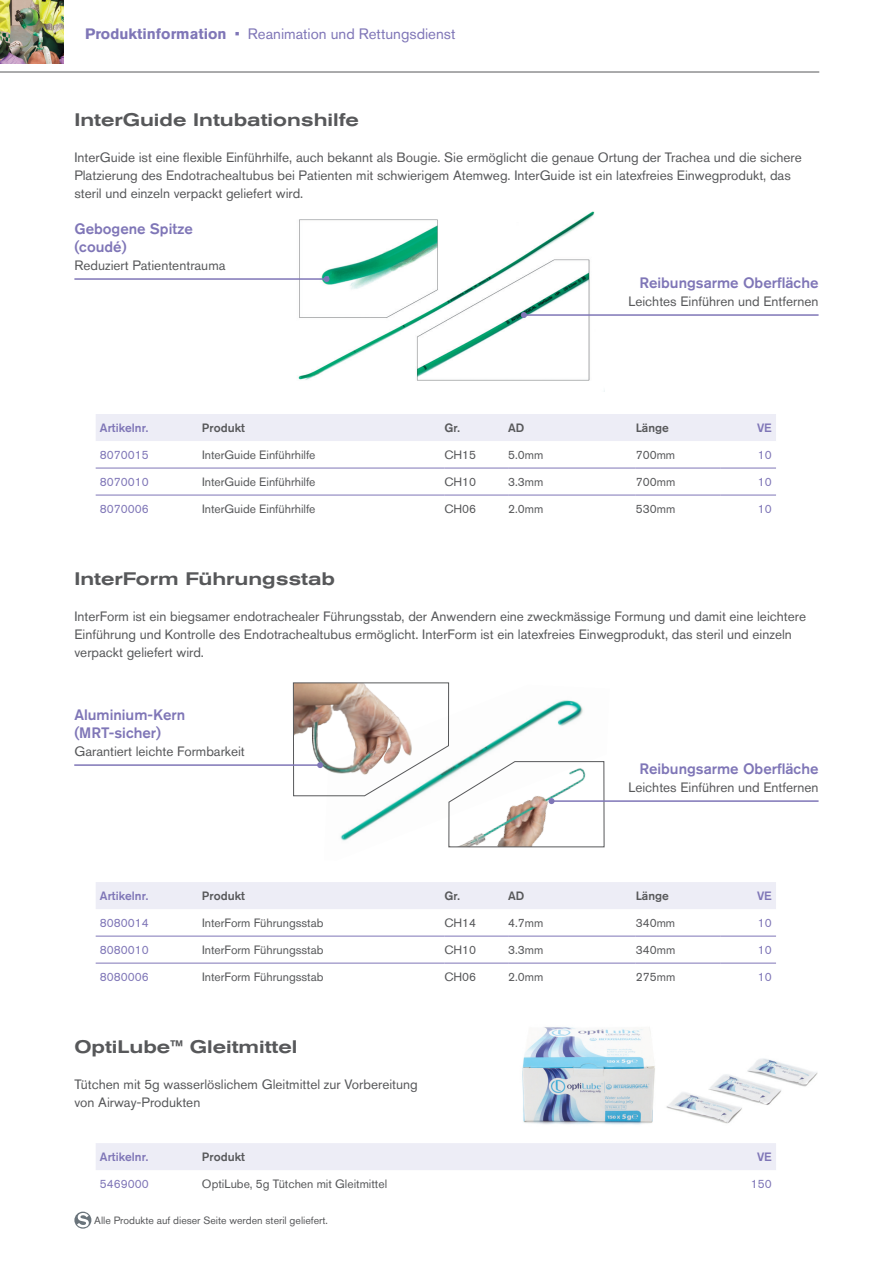
<style>
.page{position:relative;width:893px;height:1263px;background:#fff}
.page>*{position:absolute;margin:0;border:0;box-sizing:border-box;transform-origin:0 0}
.t1{font:500 expanded 18px "Akzidenz Grotesk BQ";color:#57585a}
.t2{font:500 15px/18px "Akzidenz Grotesk BQ";color:#7f76b7}
.t3{font:15px "Akzidenz Grotesk BQ";color:#7f76b7}
.t4{font:13.5px/18px "Akzidenz Grotesk BQ";color:#57585a}
.t5{font:12px "Akzidenz Grotesk BQ";color:#57585a}
.t6{font:12px "Akzidenz Grotesk BQ";color:#7f76b7}
.t7{font:500 12px "Akzidenz Grotesk BQ";color:#57585a}
.t8{font:500 12px "Akzidenz Grotesk BQ";color:#7f76b7}
.t9{font:10.5px "Akzidenz Grotesk BQ";color:#57585a}
.s1{font-weight:700}
</style>
<div class="page">
<hr style="left:0;top:72px;width:819px;height:1px;background:#57585a">
<img style="left:0;top:0;width:64px;height:63px">
<img style="left:298px;top:211px;width:297px;height:170px">
<hr style="left:74px;top:278px;width:253px;height:2px;background:#7f76b7">
<svg style="left:324px;top:276px;width:6px;height:6px"></svg>
<hr style="left:524px;top:314px;width:295px;height:2px;background:#7f76b7">
<svg style="left:521px;top:312px;width:6px;height:6px"></svg>
<div style="left:96px;top:414px;width:680px;height:27px;background:#ededf6"></div>
<hr style="left:96px;top:468px;width:106px;height:1px;background:#7f76b7">
<hr style="left:202px;top:468px;width:242px;height:1px;background:#7f76b7">
<hr style="left:444px;top:468px;width:64px;height:1px;background:#7f76b7">
<hr style="left:508px;top:468px;width:128px;height:1px;background:#7f76b7">
<hr style="left:636px;top:468px;width:85px;height:1px;background:#7f76b7">
<hr style="left:721px;top:468px;width:55px;height:1px;background:#7f76b7">
<hr style="left:96px;top:495px;width:106px;height:1px;background:#7f76b7">
<hr style="left:202px;top:495px;width:242px;height:1px;background:#7f76b7">
<hr style="left:444px;top:495px;width:64px;height:1px;background:#7f76b7">
<hr style="left:508px;top:495px;width:128px;height:1px;background:#7f76b7">
<hr style="left:636px;top:495px;width:85px;height:1px;background:#7f76b7">
<hr style="left:721px;top:495px;width:55px;height:1px;background:#7f76b7">
<hr style="left:74px;top:764px;width:246px;height:2px;background:#7f76b7">
<hr style="left:552px;top:800px;width:267px;height:2px;background:#7f76b7">
<svg style="left:293px;top:683px;width:311px;height:164px"></svg>
<div style="left:96px;top:882px;width:680px;height:27px;background:#ededf6"></div>
<hr style="left:96px;top:936px;width:106px;height:1px;background:#7f76b7">
<hr style="left:202px;top:936px;width:242px;height:1px;background:#7f76b7">
<hr style="left:444px;top:936px;width:64px;height:1px;background:#7f76b7">
<hr style="left:508px;top:936px;width:128px;height:1px;background:#7f76b7">
<hr style="left:636px;top:936px;width:85px;height:1px;background:#7f76b7">
<hr style="left:721px;top:936px;width:55px;height:1px;background:#7f76b7">
<hr style="left:96px;top:963px;width:106px;height:1px;background:#7f76b7">
<hr style="left:202px;top:963px;width:242px;height:1px;background:#7f76b7">
<hr style="left:444px;top:963px;width:64px;height:1px;background:#7f76b7">
<hr style="left:508px;top:963px;width:128px;height:1px;background:#7f76b7">
<hr style="left:636px;top:963px;width:85px;height:1px;background:#7f76b7">
<hr style="left:721px;top:963px;width:55px;height:1px;background:#7f76b7">
<div style="left:96px;top:1143px;width:680px;height:27px;background:#ededf6"></div>
<img style="left:522px;top:1027px;width:133px;height:98px">
<img style="left:666px;top:1058px;width:152px;height:66px">
<svg style="left:74px;top:1211px;width:17px;height:18px"></svg>
<svg style="left:77px;top:1213px;width:12px;height:14px"></svg>
<p class="t3" style="left:85px;top:25px;width:372px"><span class="s1">Produktinformation</span> • Reanimation und Rettungsdienst</p>
<h1 class="t1" style="left:74px;top:109px;width:286px">InterGuide Intubationshilfe</h1>
<p class="t4" style="left:74px;top:148px;width:729px">InterGuide ist eine flexible Einführhilfe, auch bekannt als Bougie. Sie ermöglicht die genaue Ortung der Trachea und die sichere<br>Platzierung des Endotrachealtubus bei Patienten mit schwierigem Atemweg. InterGuide ist ein latexfreies Einwegprodukt, das steril und einzeln verpackt geliefert wird.</p>
<p class="t2" style="left:74px;top:219px;width:120px">Gebogene Spitze (coudé)</p>
<p class="t4" style="left:74px;top:256px;width:153px">Reduziert Patiententrauma</p>
<p class="t2" style="left:639px;top:273px;width:181px">Reibungsarme Oberfläche</p>
<p class="t4" style="left:628px;top:292px;width:192px">Leichtes Einführen und Entfernen</p>
<p class="t8" style="left:100px;top:420px;width:50px">Artikelnr.</p>
<p class="t7" style="left:202px;top:420px;width:44px">Produkt</p>
<p class="t7" style="left:444px;top:420px;width:17px">Gr.</p>
<p class="t7" style="left:508px;top:420px;width:18px">AD</p>
<p class="t7" style="left:636px;top:420px;width:35px">Länge</p>
<p class="t8" style="left:757px;top:420px;width:16px">VE</p>
<p class="t6" style="left:100px;top:448px;width:50px">8070015</p>
<p class="t5" style="left:202px;top:448px;width:115px">InterGuide Einführhilfe</p>
<p class="t5" style="left:444px;top:448px;width:33px">CH15</p>
<p class="t5" style="left:508px;top:448px;width:37px">5.0mm</p>
<p class="t5" style="left:636px;top:448px;width:41px">700mm</p>
<p class="t6" style="left:758px;top:448px;width:15px">10</p>
<p class="t6" style="left:100px;top:475px;width:50px">8070010</p>
<p class="t5" style="left:202px;top:475px;width:115px">InterGuide Einführhilfe</p>
<p class="t5" style="left:444px;top:475px;width:33px">CH10</p>
<p class="t5" style="left:508px;top:475px;width:37px">3.3mm</p>
<p class="t5" style="left:636px;top:475px;width:41px">700mm</p>
<p class="t6" style="left:758px;top:475px;width:15px">10</p>
<p class="t6" style="left:100px;top:502px;width:50px">8070006</p>
<p class="t5" style="left:202px;top:502px;width:115px">InterGuide Einführhilfe</p>
<p class="t5" style="left:444px;top:502px;width:33px">CH06</p>
<p class="t5" style="left:508px;top:502px;width:37px">2.0mm</p>
<p class="t5" style="left:636px;top:502px;width:41px">530mm</p>
<p class="t6" style="left:758px;top:502px;width:15px">10</p>
<h1 class="t1" style="left:74px;top:568px;width:262px">InterForm Führungsstab</h1>
<p class="t4" style="left:74px;top:607px;width:733px">InterForm ist ein biegsamer endotrachealer Führungsstab, der Anwendern eine zweckmässige Formung und damit eine leichtere<br>Einführung und Kontrolle des Endotrachealtubus ermöglicht. InterForm ist ein latexfreies Einwegprodukt, das steril und einzeln verpackt geliefert wird.</p>
<p class="t2" style="left:74px;top:705px;width:112px">Aluminium-Kern (MRT-sicher)</p>
<p class="t4" style="left:74px;top:742px;width:172px">Garantiert leichte Formbarkeit</p>
<p class="t2" style="left:639px;top:759px;width:181px">Reibungsarme Oberfläche</p>
<p class="t4" style="left:628px;top:778px;width:192px">Leichtes Einführen und Entfernen</p>
<p class="t8" style="left:100px;top:888px;width:50px">Artikelnr.</p>
<p class="t7" style="left:202px;top:888px;width:44px">Produkt</p>
<p class="t7" style="left:444px;top:888px;width:17px">Gr.</p>
<p class="t7" style="left:508px;top:888px;width:18px">AD</p>
<p class="t7" style="left:636px;top:888px;width:35px">Länge</p>
<p class="t8" style="left:757px;top:888px;width:16px">VE</p>
<p class="t6" style="left:100px;top:916px;width:50px">8080014</p>
<p class="t5" style="left:202px;top:916px;width:123px">InterForm Führungsstab</p>
<p class="t5" style="left:444px;top:916px;width:33px">CH14</p>
<p class="t5" style="left:508px;top:916px;width:37px">4.7mm</p>
<p class="t5" style="left:636px;top:916px;width:41px">340mm</p>
<p class="t6" style="left:758px;top:916px;width:15px">10</p>
<p class="t6" style="left:100px;top:943px;width:50px">8080010</p>
<p class="t5" style="left:202px;top:943px;width:123px">InterForm Führungsstab</p>
<p class="t5" style="left:444px;top:943px;width:33px">CH10</p>
<p class="t5" style="left:508px;top:943px;width:37px">3.3mm</p>
<p class="t5" style="left:636px;top:943px;width:41px">340mm</p>
<p class="t6" style="left:758px;top:943px;width:15px">10</p>
<p class="t6" style="left:100px;top:970px;width:50px">8080006</p>
<p class="t5" style="left:202px;top:970px;width:123px">InterForm Führungsstab</p>
<p class="t5" style="left:444px;top:970px;width:33px">CH06</p>
<p class="t5" style="left:508px;top:970px;width:37px">2.0mm</p>
<p class="t5" style="left:636px;top:970px;width:41px">275mm</p>
<p class="t6" style="left:758px;top:970px;width:15px">10</p>
<h1 class="t1" style="left:74px;top:1036px;width:225px">OptiLube™ Gleitmittel</h1>
<p class="t4" style="left:74px;top:1075px;width:345px">Tütchen mit 5g wasserlöslichem Gleitmittel zur Vorbereitung von Airway-Produkten</p>
<p class="t8" style="left:100px;top:1149px;width:50px">Artikelnr.</p>
<p class="t7" style="left:202px;top:1149px;width:44px">Produkt</p>
<p class="t8" style="left:757px;top:1149px;width:16px">VE</p>
<p class="t6" style="left:100px;top:1177px;width:50px">5469000</p>
<p class="t5" style="left:202px;top:1177px;width:187px">OptiLube, 5g Tütchen mit Gleitmittel</p>
<p class="t6" style="left:751px;top:1177px;width:22px">150</p>
<p class="t9" style="left:94px;top:1214px;width:235px">Alle Produkte auf dieser Seite werden steril geliefert.</p>
</div>
